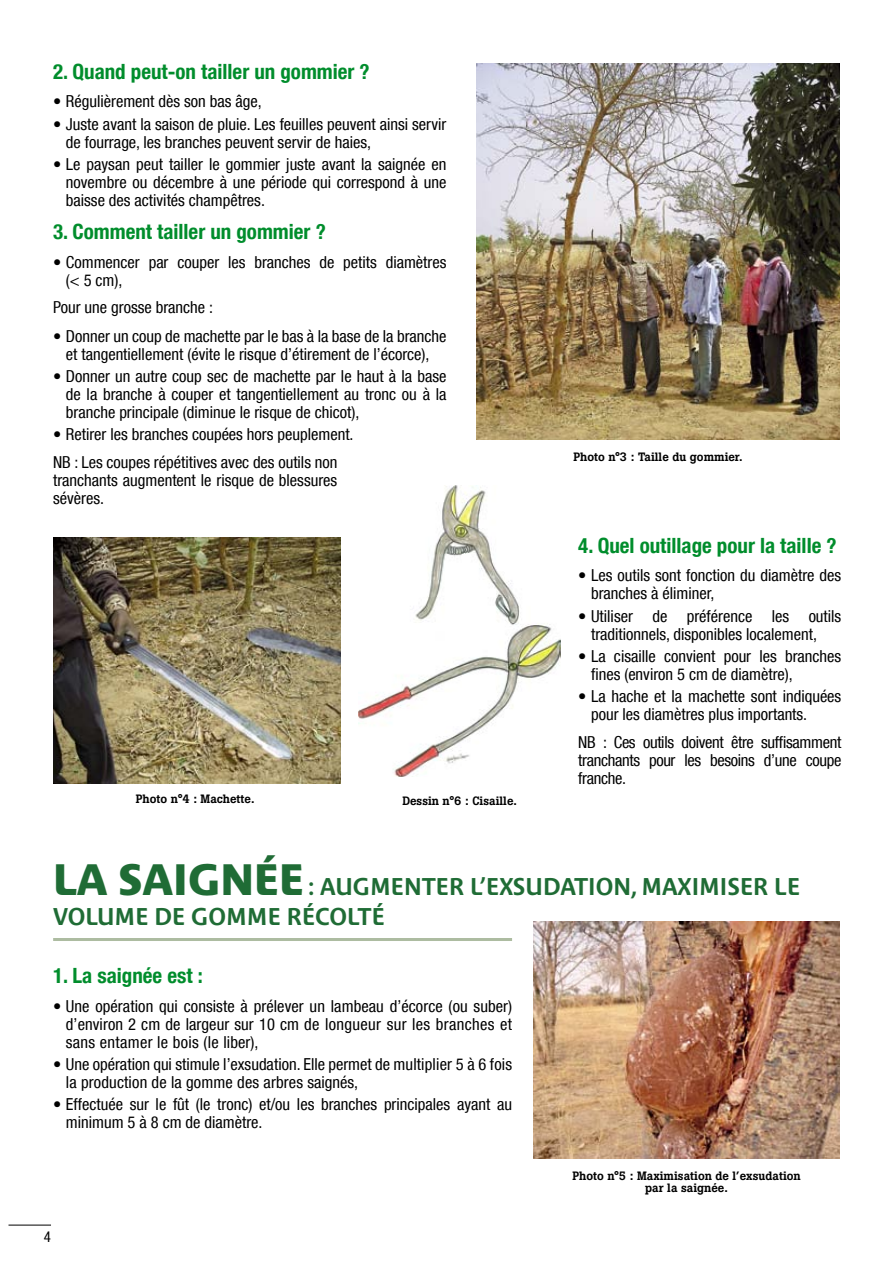
<style>
.page{position:relative;width:893px;height:1263px;background:#fff}
.page>*{position:absolute;margin:0;border:0;box-sizing:border-box;transform-origin:0 0}
.t1{font:600 24px/30px "Bienvenue";color:#1f6c35}
.t2{font:700 condensed 21px "Helvetica Neue LT Com";color:#008d2c}
.t3{font:condensed 16.5px/18px "Helvetica Neue LT Com";color:#000}
.t4{font:condensed 15px "Helvetica Neue LT Com";color:#000}
.t5{font:500 12px/12px "Boton";color:#000;text-align:center}
.s1{font-weight:700;font-size:43.5px}
</style>
<div class="page">
<hr style="left:53px;top:938px;width:459px;height:3px;background:#adbca1">
<img style="left:476px;top:64px;width:364px;height:375px">
<img style="left:53px;top:538px;width:287px;height:245px">
<img style="left:359px;top:485px;width:202px;height:292px">
<img style="left:533px;top:922px;width:307px;height:236px">
<hr style="left:9px;top:1225px;width:42px;height:1px;background:#000">
<p class="t2" style="left:53px;top:59px;width:318px">2. Quand peut-on tailler un gommier ?</p>
<p class="t3" style="left:53px;top:92px;width:210px">• Régulièrement dès son bas âge,</p>
<p class="t3" style="left:66px;top:115px;width:382px;text-indent:-13px">• Juste avant la saison de pluie. Les feuilles peuvent ainsi servir de fourrage, les branches peuvent servir de haies,</p>
<p class="t3" style="left:66px;top:155px;width:382px;text-align:justify;text-indent:-13px">• Le paysan peut tailler le gommier juste avant la saignée en novembre ou décembre à une période qui correspond à une baisse des activités champêtres.</p>
<p class="t2" style="left:53px;top:219px;width:274px">3. Comment tailler un gommier ?</p>
<p class="t3" style="left:66px;top:253px;width:382px;text-indent:-13px">• Commencer par couper les branches de petits diamètres (&lt; 5 cm),</p>
<p class="t3" style="left:53px;top:298px;width:161px">Pour une grosse branche :</p>
<p class="t3" style="left:53px;top:327px;width:395px;text-align:center">• Donner un coup de machette par le bas à la base de la branche et tangentiellement (évite le risque d’étirement de l’écorce),</p>
<p class="t3" style="left:66px;top:367px;width:382px;text-align:justify;text-indent:-13px">• Donner un autre coup sec de machette par le haut à la base de la branche à couper et tangentiellement au tronc ou à la branche principale (diminue le risque de chicot),</p>
<p class="t3" style="left:53px;top:421px;width:302px;line-height:27.3px">• Retirer les branches coupées hors peuplement.<br>NB : Les coupes répétitives avec des outils non</p>
<p class="t3" style="left:53px;top:471px;width:286px">tranchants augmentent le risque de blessures sévères.</p>
<p class="t5" style="left:136px;top:793px;width:120px">Photo n°4 : Machette.</p>
<p class="t5" style="left:402px;top:795px;width:116px">Dessin n°6 : Cisaille.</p>
<p class="t5" style="left:573px;top:451px;width:171px">Photo n°3 : Taille du gommier.</p>
<p class="t2" style="left:578px;top:533px;width:260px">4. Quel outillage pour la taille ?</p>
<p class="t3" style="left:591px;top:566px;width:252px;text-indent:-13px">• Les outils sont fonction du diamètre des branches à éliminer,</p>
<p class="t3" style="left:591px;top:607px;width:252px;text-indent:-13px">• Utiliser de préférence les outils traditionnels, disponibles localement,</p>
<p class="t3" style="left:591px;top:647px;width:252px;text-indent:-13px">• La cisaille convient pour les branches fines (environ 5 cm de diamètre),</p>
<p class="t3" style="left:591px;top:687px;width:252px;text-indent:-13px">• La hache et la machette sont indiquées pour les diamètres plus importants.</p>
<p class="t3" style="left:578px;top:732px;width:265px;text-align:justify">NB : Ces outils doivent être suffisamment tranchants pour les besoins d’une coupe franche.</p>
<h1 class="t1" style="left:53px;top:872px;width:748px"><span class="s1">LA SAIGNÉE</span> : AUGMENTER L’EXSUDATION, MAXIMISER LE<br>VOLUME DE GOMME RÉCOLTÉ</h1>
<p class="t2" style="left:53px;top:963px;width:151px">1. La saignée est :</p>
<p class="t3" style="left:66px;top:997px;width:448px;text-align:justify;text-indent:-13px">• Une opération qui consiste à prélever un lambeau d’écorce (ou suber) d’environ 2 cm de largeur sur 10 cm de longueur sur les branches et sans entamer le bois (le liber),</p>
<p class="t3" style="left:66px;top:1055px;width:448px;text-indent:-13px">• Une opération qui stimule l’exsudation. Elle permet de multiplier 5 à 6 fois la production de la gomme des arbres saignés,</p>
<p class="t3" style="left:66px;top:1095px;width:448px;text-indent:-13px">• Effectuée sur le fût (le tronc) et/ou les branches principales ayant au minimum 5 à 8 cm de diamètre.</p>
<p class="t4" style="left:44px;top:1228px;width:9px">4</p>
<p class="t5" style="left:572px;top:1170px;width:230px">Photo n°5 : Maximisation de l’exsudation par la saignée.</p>
</div>
